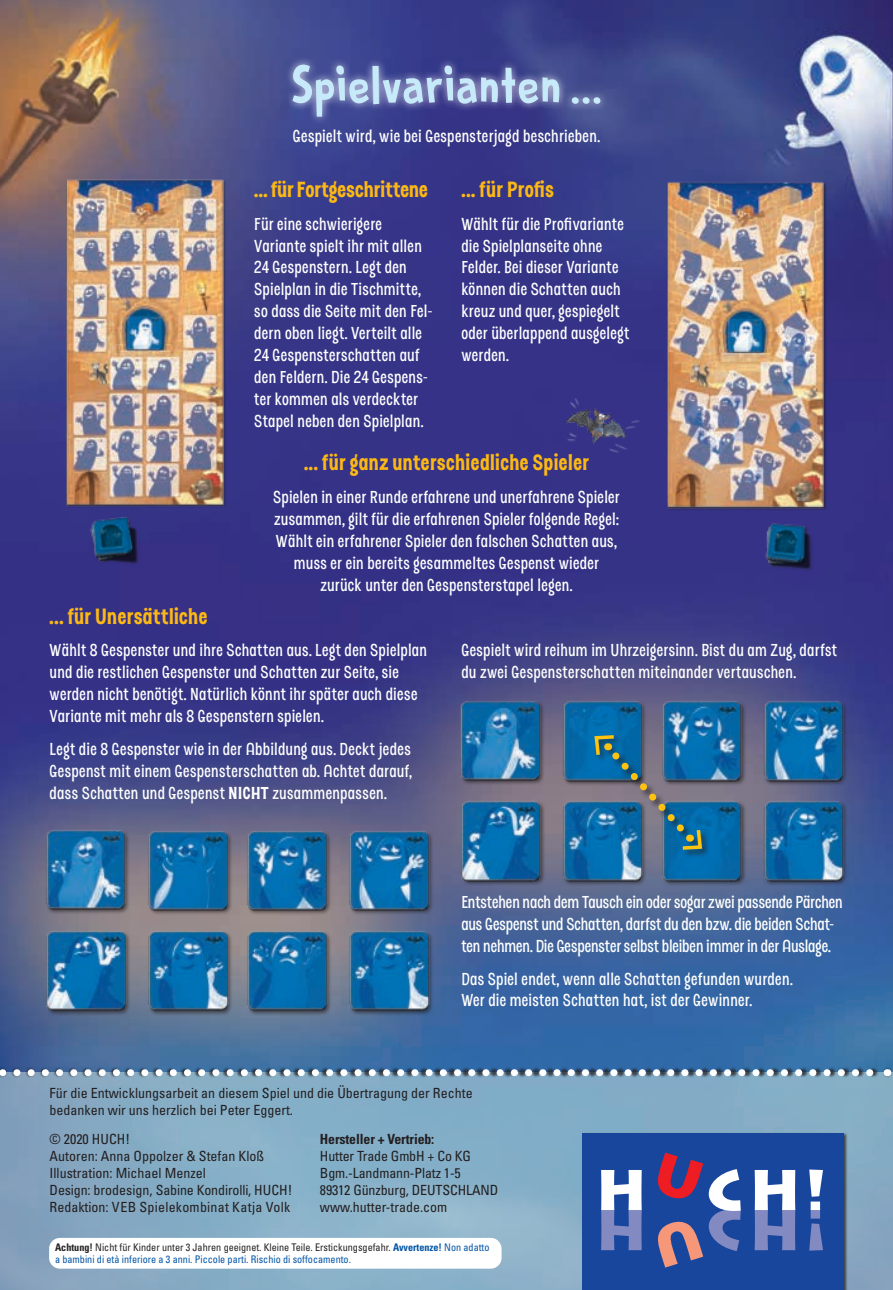
<style>
.page{position:relative;width:893px;height:1290px;background:#fff}
.page>*{position:absolute;margin:0;border:0;box-sizing:border-box;transform-origin:0 0}
.t1{font:52.5px "Prince Frog";letter-spacing:.01em;color:#c6eafa}
.t2{font:900 24.5px "D Sert Alt";letter-spacing:.02em;color:#fcb814}
.t3{font:600 19.25px/21.9px "D Sert Alt";letter-spacing:.015em;color:#fff}
.t4{font:600 19.25px/21.9px "D Sert Alt";letter-spacing:-.005em;color:#fff}
.t5{font:condensed 14px/16.8px "Univers";color:#231f20}
.t6{font:700 condensed 14px "Univers";letter-spacing:-.01em;color:#231f20}
.t7{font:condensed 10.5px/11.4px "Univers";color:#0154a6}
.s1{font-weight:900}
.s2{font-weight:700;color:#231f20}
.s3{color:#231f20}
.s4{font-weight:700}
</style>
<div class="page">
<img style="left:0;top:0;width:878px;height:1067px">
<img style="left:878px;top:0;width:15px;height:1072px">
<svg style="left:0;top:1072px;width:893px;height:218px;background:#86acc5"></svg>
<div style="left:460px;top:700px;width:85px;height:86px;background:#231f20;opacity:.6"></div>
<img style="left:459px;top:698px;width:83px;height:83px">
<div style="left:460px;top:801px;width:85px;height:86px;background:#231f20;opacity:.6"></div>
<img style="left:459px;top:799px;width:84px;height:83px">
<div style="left:562px;top:701px;width:85px;height:85px;background:#231f20;opacity:.6"></div>
<img style="left:561px;top:699px;width:83px;height:83px">
<div style="left:562px;top:801px;width:85px;height:86px;background:#231f20;opacity:.6"></div>
<img style="left:561px;top:799px;width:83px;height:83px">
<div style="left:661px;top:701px;width:85px;height:85px;background:#231f20;opacity:.6"></div>
<img style="left:660px;top:699px;width:84px;height:83px">
<div style="left:661px;top:801px;width:85px;height:86px;background:#231f20;opacity:.6"></div>
<img style="left:660px;top:799px;width:84px;height:83px">
<div style="left:763px;top:701px;width:85px;height:85px;background:#231f20;opacity:.6"></div>
<img style="left:762px;top:699px;width:83px;height:83px">
<div style="left:763px;top:801px;width:85px;height:86px;background:#231f20;opacity:.6"></div>
<img style="left:762px;top:799px;width:83px;height:83px">
<div style="left:593px;top:733px;width:118px;height:125px;background:#231f20;opacity:.75"></div>
<svg style="left:592px;top:733px;width:112px;height:119px;background:#3d7192"></svg>
<div style="left:45px;top:830px;width:85px;height:85px;background:#231f20;opacity:.6"></div>
<img style="left:44px;top:827px;width:84px;height:84px">
<div style="left:46px;top:930px;width:85px;height:86px;background:#231f20;opacity:.6"></div>
<img style="left:45px;top:928px;width:83px;height:84px">
<div style="left:148px;top:830px;width:85px;height:86px;background:#231f20;opacity:.6"></div>
<img style="left:147px;top:828px;width:83px;height:83px">
<div style="left:148px;top:930px;width:85px;height:86px;background:#231f20;opacity:.6"></div>
<img style="left:147px;top:928px;width:83px;height:84px">
<div style="left:247px;top:830px;width:85px;height:86px;background:#231f20;opacity:.6"></div>
<img style="left:246px;top:828px;width:83px;height:83px">
<div style="left:247px;top:930px;width:85px;height:86px;background:#231f20;opacity:.6"></div>
<img style="left:246px;top:928px;width:83px;height:84px">
<div style="left:349px;top:830px;width:85px;height:86px;background:#231f20;opacity:.6"></div>
<img style="left:348px;top:828px;width:83px;height:83px">
<div style="left:349px;top:930px;width:85px;height:86px;background:#231f20;opacity:.6"></div>
<img style="left:348px;top:928px;width:83px;height:84px">
<img style="left:543px;top:388px;width:113px;height:78px">
<img style="left:656px;top:171px;width:179px;height:416px">
<img style="left:56px;top:174px;width:178px;height:392px">
<div style="left:285px;top:56px;width:324px;height:69px;background:#fff;opacity:.75"></div>
<div style="left:49px;top:1238px;width:453px;height:30px;background:#fff;border-radius:11px"></div>
<div style="left:582px;top:1132px;width:266px;height:158px;background:#231f20;opacity:.75"></div>
<div style="left:582px;top:1133px;width:261px;height:157px;background:#18469d"></div>
<svg style="left:658px;top:1152px;width:45px;height:47px"></svg>
<svg style="left:658px;top:1221px;width:45px;height:46px"></svg>
<svg style="left:601px;top:1170px;width:41px;height:80px"></svg>
<svg style="left:709px;top:1169px;width:32px;height:82px"></svg>
<svg style="left:755px;top:1170px;width:40px;height:80px"></svg>
<svg style="left:809px;top:1169px;width:14px;height:81px"></svg>
<div style="left:0;top:1067px;width:892px;height:11px;background:#231f20;opacity:.75"></div>
<svg style="left:0;top:1069px;width:880px;height:7px"></svg>
<h1 class="t1" style="left:291px;top:53px;width:313px">SpieIvarianten ...</h1>
<p class="t3" style="left:293px;top:125px;width:309px">Gespielt wird, wie bei Gespensterjagd beschrieben.</p>
<p class="t2" style="left:254px;top:174px;width:175px">... für Fortgeschrittene</p>
<p class="t3" style="left:254px;top:213px;width:180px">Für eine schwierigere<br>Variante spielt ihr mit allen<br>24 Gespenstern. Legt den<br>Spielplan in die Tischmitte, so dass die Seite mit den Fel&shy;dern oben liegt. Verteilt alle<br>24 Gespensterschatten auf den Feldern. Die 24 Gespens&shy;ter kommen als verdeckter<br>Stapel neben den Spielplan.</p>
<p class="t2" style="left:461px;top:174px;width:94px">... für Profis</p>
<p class="t3" style="left:461px;top:213px;width:170px">Wählt für die Profivariante die Spielplanseite ohne<br>Felder. Bei dieser Variante können die Schatten auch kreuz und quer, gespiegelt oder überlappend ausgelegt werden.</p>
<p class="t2" style="left:304px;top:447px;width:286px">... für ganz unterschiedliche Spieler</p>
<p class="t3" style="left:273px;top:486px;width:348px;text-align:center">Spielen in einer Runde erfahrene und unerfahrene Spieler zusammen, gilt für die erfahrenen Spieler folgende Regel:<br>Wählt ein erfahrener Spieler den falschen Schatten aus, muss er ein bereits gesammeltes Gespenst wieder zurück unter den Gespensterstapel legen.</p>
<p class="t2" style="left:50px;top:601px;width:159px">... für Unersättliche</p>
<p class="t3" style="left:50px;top:639px;width:379px">Wählt 8 Gespenster und ihre Schatten aus. Legt den Spielplan und die restlichen Gespenster und Schatten zur Seite, sie werden nicht benötigt. Natürlich könnt ihr später auch diese Variante mit mehr als 8 Gespenstern spielen.</p>
<p class="t3" style="left:50px;top:738px;width:364px;text-align:justify">Legt die 8 Gespenster wie in der Abbildung aus. Deckt jedes Gespenst mit einem Gespensterschatten ab. Achtet darauf, dass Schatten und Gespenst <span class="s1">NICHT</span> zusammenpassen.</p>
<p class="t3" style="left:461px;top:639px;width:377px">Gespielt wird reihum im Uhrzeigersinn. Bist du am Zug, darfst du zwei Gespensterschatten miteinander vertauschen.</p>
<p class="t4" style="left:461px;top:891px;width:383px">Entstehen nach dem Tausch ein oder sogar zwei passende Pärchen aus Gespenst und Schatten, darfst du den bzw. die beiden Schat&shy;ten nehmen. Die Gespenster selbst bleiben immer in der Auslage.</p>
<p class="t3" style="left:461px;top:967px;width:333px">Das Spiel endet, wenn alle Schatten gefunden wurden.<br>Wer die meisten Schatten hat, ist der Gewinner.</p>
<p class="t5" style="left:50px;top:1084px;width:425px">Für die Entwicklungsarbeit an diesem Spiel und die Übertragung der Rechte bedanken wir uns herzlich bei Peter Eggert.</p>
<p class="t5" style="left:50px;top:1131px;width:244px">© 2020 HUCH!<br>Autoren: Anna Oppolzer &amp; Stefan Kloß Illustration: Michael Menzel<br>Design: brodesign, Sabine Kondirolli, HUCH!<br>Redaktion: VEB Spielekombinat Katja Volk</p>
<p class="t6" style="left:320px;top:1131px;width:116px">Hersteller + Vertrieb:</p>
<p class="t5" style="left:320px;top:1147px;width:180px">Hutter Trade GmbH + Co KG<br>Bgm.-Landmann-Platz 1-5<br>89312 Günzburg, DEUTSCHLAND www.hutter-trade.com</p>
<p class="t7" style="left:55px;top:1241px;width:436px"><span class="s2">Achtung!</span> <span class="s3">Nicht für Kinder unter 3 Jahren geeignet. Kleine Teile. Erstickungsgefahr.</span> <span class="s4">Avvertenze!</span> Non adatto a bambini di età inferiore a 3 anni. Piccole parti. Rischio di soffocamento.</p>
</div>
